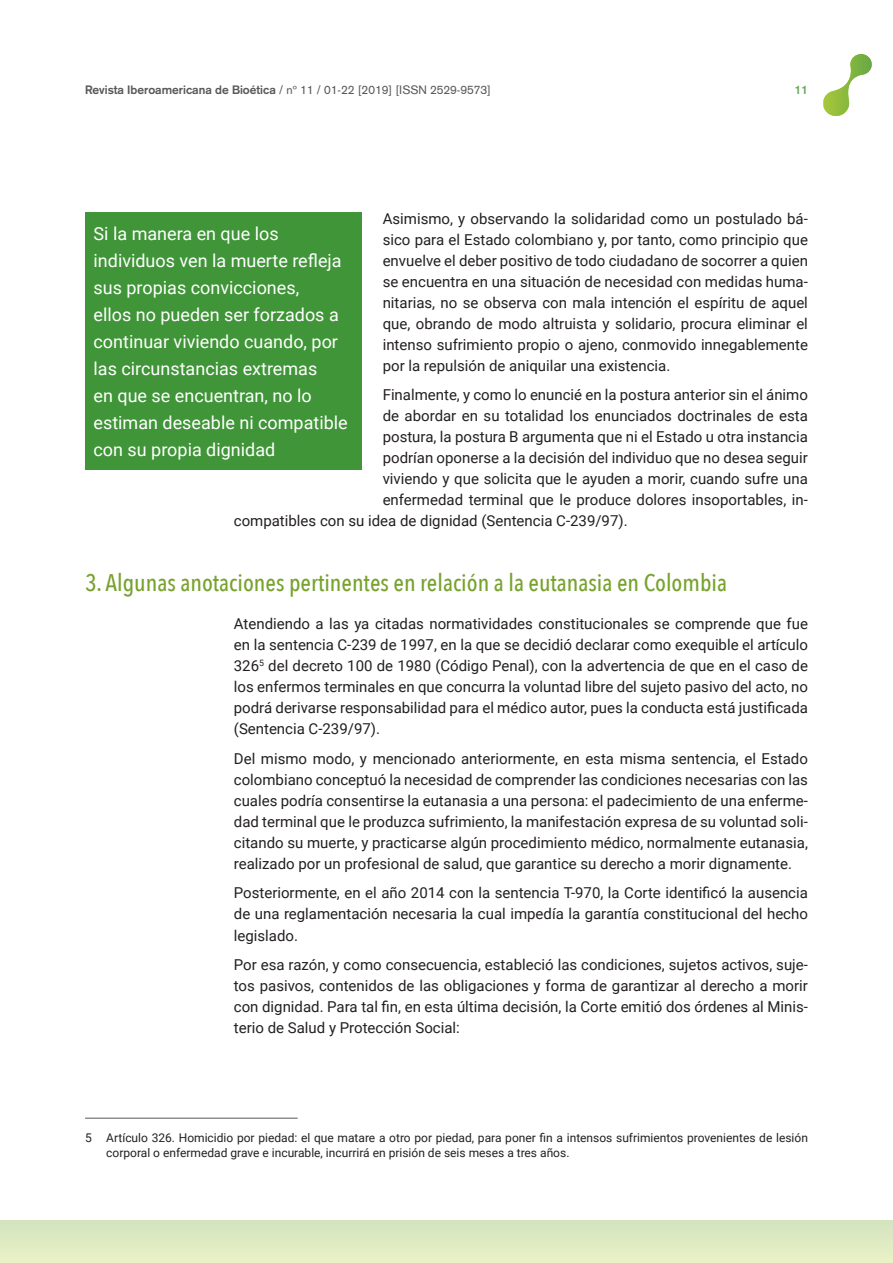
<style>
.page{position:relative;width:893px;height:1263px;background:#fff}
.page>*{position:absolute;margin:0;border:0;box-sizing:border-box;transform-origin:0 0}
.t1{font:500 24px "Avenir Next Condensed";color:#78a22d}
.t2{font:18px/27px "Roboto";color:#fff}
.t3{font:15px/21px "Roboto";color:#231f20;text-align:justify}
.t4{font:12px/15px "Roboto";color:#231f20}
.t5{font:12px "Akzidenz Grotesk";color:#57585a}
.t6{font:700 12px "Akzidenz Grotesk";color:#66a554}
.s1{font-weight:700}
</style>
<div class="page">
<div style="left:0;top:1220px;width:893px;height:43px;background:#deeac2"></div>
<svg style="left:823px;top:54px;width:49px;height:62px"></svg>
<hr style="left:85px;top:1118px;width:213px;height:1px;background:#57585a">
<div style="left:85px;top:213px;width:276px;height:257px;background:#3f9537"></div>
<p class="t5" style="left:85px;top:83px;width:407px"><span class="s1">Revista Iberoamericana de Bioética</span> / nº 11 / 01-22 [2019] [ISSN 2529-9573]</p>
<p class="t6" style="left:795px;top:83px;width:15px">11</p>
<p class="t3" style="left:383px;top:207px;width:427px">Asimismo, y observando la solidaridad como un postulado bá&shy;sico para el Estado colombiano y, por tanto, como principio que envuelve el deber positivo de todo ciudadano de socorrer a quien se encuentra en una situación de necesidad con medidas huma&shy;nitarias, no se observa con mala intención el espíritu de aquel que, obrando de modo altruista y solidario, procura eliminar el intenso sufrimiento propio o ajeno, conmovido innegablemente por la repulsión de aniquilar una existencia.</p>
<p class="t3" style="left:383px;top:384px;width:427px">Finalmente, y como lo enuncié en la postura anterior sin el ánimo</p>
<p class="t3" style="left:383px;top:405px;width:427px">de abordar en su totalidad los enunciados doctrinales de esta</p>
<p class="t3" style="left:383px;top:426px;width:427px">postura, la postura B argumenta que ni el Estado u otra instancia</p>
<p class="t3" style="left:383px;top:447px;width:427px">podrían oponerse a la decisión del individuo que no desea seguir</p>
<p class="t3" style="left:383px;top:468px;width:427px">viviendo y que solicita que le ayuden a morir, cuando sufre una</p>
<p class="t3" style="left:383px;top:489px;width:427px">enfermedad terminal que le produce dolores insoportables, in-</p>
<p class="t3" style="left:234px;top:510px;width:395px">compatibles con su idea de dignidad (Sentencia C-239/97).</p>
<p class="t2" style="left:94px;top:219px;width:256px">Si la manera en que los individuos ven la muerte refleja sus propias convicciones,<br>ellos no pueden ser forzados a continuar viviendo cuando, por las circunstancias extremas<br>en que se encuentran, no lo estiman deseable ni compatible con su propia dignidad</p>
<h1 class="t1" style="left:85px;top:568px;width:643px">3. Algunas anotaciones pertinentes en relación a la eutanasia en Colombia</h1>
<p class="t3" style="left:234px;top:613px;width:576px">Atendiendo a las ya citadas normatividades constitucionales se comprende que fue en la sentencia C-239 de 1997, en la que se decidió declarar como exequible el artículo 326<sup>5</sup> del decreto 100 de 1980 (Código Penal), con la advertencia de que en el caso de los enfermos terminales en que concurra la voluntad libre del sujeto pasivo del acto, no podrá derivarse responsabilidad para el médico autor, pues la conducta está justificada (Sentencia C-239/97).</p>
<p class="t3" style="left:234px;top:747px;width:576px">Del mismo modo, y mencionado anteriormente, en esta misma sentencia, el Estado colombiano conceptuó la necesidad de comprender las condiciones necesarias con las cuales podría consentirse la eutanasia a una persona: el padecimiento de una enferme&shy;dad terminal que le produzca sufrimiento, la manifestación expresa de su voluntad soli&shy;citando su muerte, y practicarse algún procedimiento médico, normalmente eutanasia, realizado por un profesional de salud, que garantice su derecho a morir dignamente.</p>
<p class="t3" style="left:234px;top:882px;width:576px">Posteriormente, en el año 2014 con la sentencia T-970, la Corte identificó la ausencia de una reglamentación necesaria la cual impedía la garantía constitucional del hecho legislado.</p>
<p class="t3" style="left:234px;top:953px;width:576px">Por esa razón, y como consecuencia, estableció las condiciones, sujetos activos, suje&shy;tos pasivos, contenidos de las obligaciones y forma de garantizar al derecho a morir con dignidad. Para tal fin, en esta última decisión, la Corte emitió dos órdenes al Minis&shy;terio de Salud y Protección Social:</p>
<p class="t4" style="left:106px;top:1129px;width:703px;text-indent:-21px">5 Artículo 326. Homicidio por piedad: el que matare a otro por piedad, para poner fin a intensos sufrimientos provenientes de lesión corporal o enfermedad grave e incurable, incurrirá en prisión de seis meses a tres años.</p>
</div>
